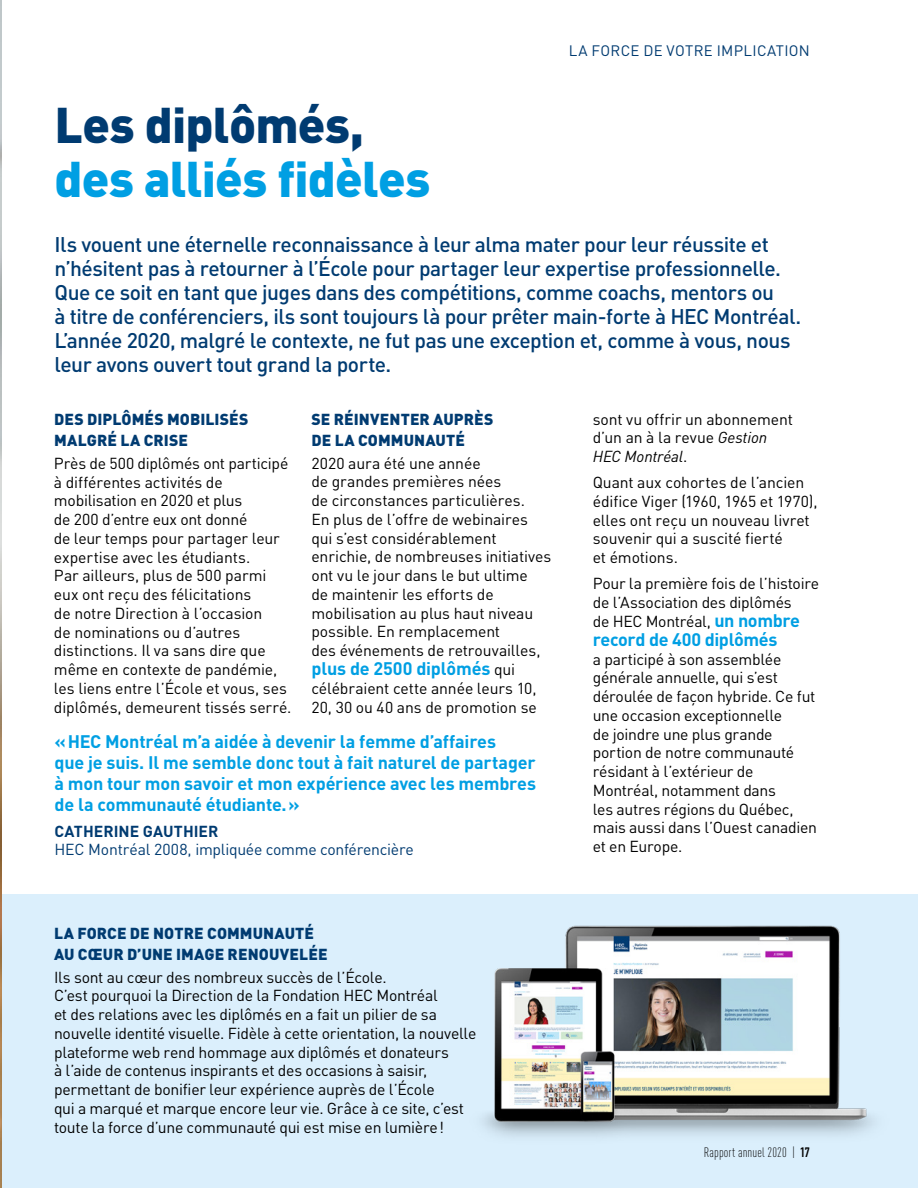
<style>
.page{position:relative;width:918px;height:1188px;background:#fff}
.page>*{position:absolute;margin:0;border:0;box-sizing:border-box;transform-origin:0 0}
.t1{font:900 49.5px "DINOT";letter-spacing:-.015em;color:#009fe3}
.t2{font:900 49.5px "DINOT";letter-spacing:-.015em;color:#003b71}
.t3{font:500 21px/24px "DINOT";letter-spacing:-.025em;color:#003b71}
.t4{font:700 18px/21px "DINOT";letter-spacing:-.01em;color:#009fe3}
.t5{font:15.75px/18.8px "DINOT";letter-spacing:-.01em;color:#000}
.t6{font:900 15.75px/21px "DINOT";letter-spacing:.005em;color:#003b71}
.t7{font:15.75px "DINOT";letter-spacing:-.015em;color:#003b71}
.t8{font:700 15.75px "DINOT";color:#003b71}
.t9{font:15px "DINOT";letter-spacing:.015em;color:#003b71}
.t10{font:300 condensed 13.5px "DINOT";letter-spacing:.01em;color:#000}
.s1{font-weight:400;font-size:15.75px;color:#000}
.s2{font-style:italic}
.s3{font-weight:700;font-size:18px;color:#009fe3}
.s4{font-family:"DIN Engschrift Std";font-weight:400;font-stretch:normal}
</style>
<div class="page">
<div style="left:2px;top:894px;width:915px;height:293px;background:#dbeffc"></div>
<img style="left:0;top:0;width:1px;height:1188px">
<img style="left:470px;top:925px;width:428px;height:263px">
<h1 class="t2" style="left:55px;top:92px;width:311px">Les diplômés,</h1>
<h1 class="t1" style="left:55px;top:146px;width:377px">des alliés fidèles</h1>
<p class="t9" style="left:569px;top:41px;width:243px">LA FORCE DE VOTRE IMPLICATION</p>
<p class="t3" style="left:55px;top:232px;width:748px">Ils vouent une éternelle reconnaissance à leur alma mater pour leur réussite et n’hésitent pas à retourner à l’École pour partager leur expertise professionnelle.<br>Que ce soit en tant que juges dans des compétitions, comme coachs, mentors ou<br>à titre de conférenciers, ils sont toujours là pour prêter main-forte à HEC Montréal.<br>L’année 2020, malgré le contexte, ne fut pas une exception et, comme à vous, nous leur avons ouvert tout grand la porte.</p>
<p class="t6" style="left:54px;top:408px;width:196px">DES DIPLÔMÉS MOBILISÉS<br>MALGRÉ LA CRISE</p>
<p class="t5" style="left:54px;top:454px;width:239px">Près de 500 diplômés ont participé à différentes activités de mobilisation en 2020 et plus<br>de 200 d’entre eux ont donné<br>de leur temps pour partager leur expertise avec les étudiants.<br>Par ailleurs, plus de 500 parmi eux ont reçu des félicitations<br>de notre Direction à l’occasion<br>de nominations ou d’autres distinctions. Il va sans dire que même en contexte de pandémie, les liens entre l’École et vous, ses diplômés, demeurent tissés serré.</p>
<p class="t6" style="left:311px;top:408px;width:184px">SE RÉINVENTER AUPRÈS<br>DE LA COMMUNAUTÉ</p>
<p class="t5" style="left:311px;top:453px;width:241px">2020 aura été une année<br>de grandes premières nées<br>de circonstances particulières.<br>En plus de l’offre de webinaires qui s’est considérablement enrichie, de nombreuses initiatives ont vu le jour dans le but ultime<br>de maintenir les efforts de mobilisation au plus haut niveau possible. En remplacement<br>des événements de retrouvailles,</p>
<p class="t4" style="left:311px;top:658px;width:205px">plus de 2500 diplômés <span class="s1">qui</span></p>
<p class="t5" style="left:311px;top:679px;width:227px">célébraient cette année leurs 10,<br>20, 30 ou 40 ans de promotion se</p>
<p class="t4" style="left:55px;top:731px;width:483px">«HEC Montréal m’a aidée à devenir la femme d’affaires<br>que je suis. Il me semble donc tout à fait naturel de partager à mon tour mon savoir et mon expérience avec les membres de la communauté étudiante.»</p>
<p class="t8" style="left:55px;top:821px;width:165px">CATHERINE GAUTHIER</p>
<p class="t7" style="left:55px;top:839px;width:361px">HEC Montréal 2008, impliquée comme conférencière</p>
<p class="t5" style="left:593px;top:409px;width:202px">sont vu offrir un abonnement d’un an à la revue <span class="s2">Gestion<br>HEC Montréal</span>.</p>
<p class="t5" style="left:593px;top:473px;width:226px">Quant aux cohortes de l’ancien édifice Viger (1960, 1965 et 1970), elles ont reçu un nouveau livret souvenir qui a suscité fierté<br>et émotions.</p>
<p class="t5" style="left:593px;top:574px;width:228px">Pour la première fois de l’histoire de l’Association des diplômés<br>de HEC Montréal, <span class="s3">un nombre</span></p>
<p class="t4" style="left:593px;top:628px;width:186px">record de 400 diplômés</p>
<p class="t5" style="left:593px;top:649px;width:226px">a participé à son assemblée générale annuelle, qui s’est déroulée de façon hybride. Ce fut une occasion exceptionnelle<br>de joindre une plus grande portion de notre communauté résidant à l’extérieur de<br>Montréal, notamment dans<br>les autres régions du Québec, mais aussi dans l’Ouest canadien et en Europe.</p>
<p class="t6" style="left:54px;top:922px;width:275px">LA FORCE DE NOTRE COMMUNAUTÉ<br>AU CŒUR D’UNE IMAGE RENOUVELÉE</p>
<p class="t5" style="left:54px;top:967px;width:424px">Ils sont au cœur des nombreux succès de l’École.<br>C’est pourquoi la Direction de la Fondation HEC Montréal<br>et des relations avec les diplômés en a fait un pilier de sa nouvelle identité visuelle. Fidèle à cette orientation, la nouvelle plateforme web rend hommage aux diplômés et donateurs<br>à l’aide de contenus inspirants et des occasions à saisir, permettant de bonifier leur expérience auprès de l’École<br>qui a marqué et marque encore leur vie. Grâce à ce site, c’est toute la force d’une communauté qui est mise en lumière!</p>
<p class="t10" style="left:704px;top:1145px;width:108px">Rapport annuel 2020 | <span class="s4">17</span></p>
</div>
